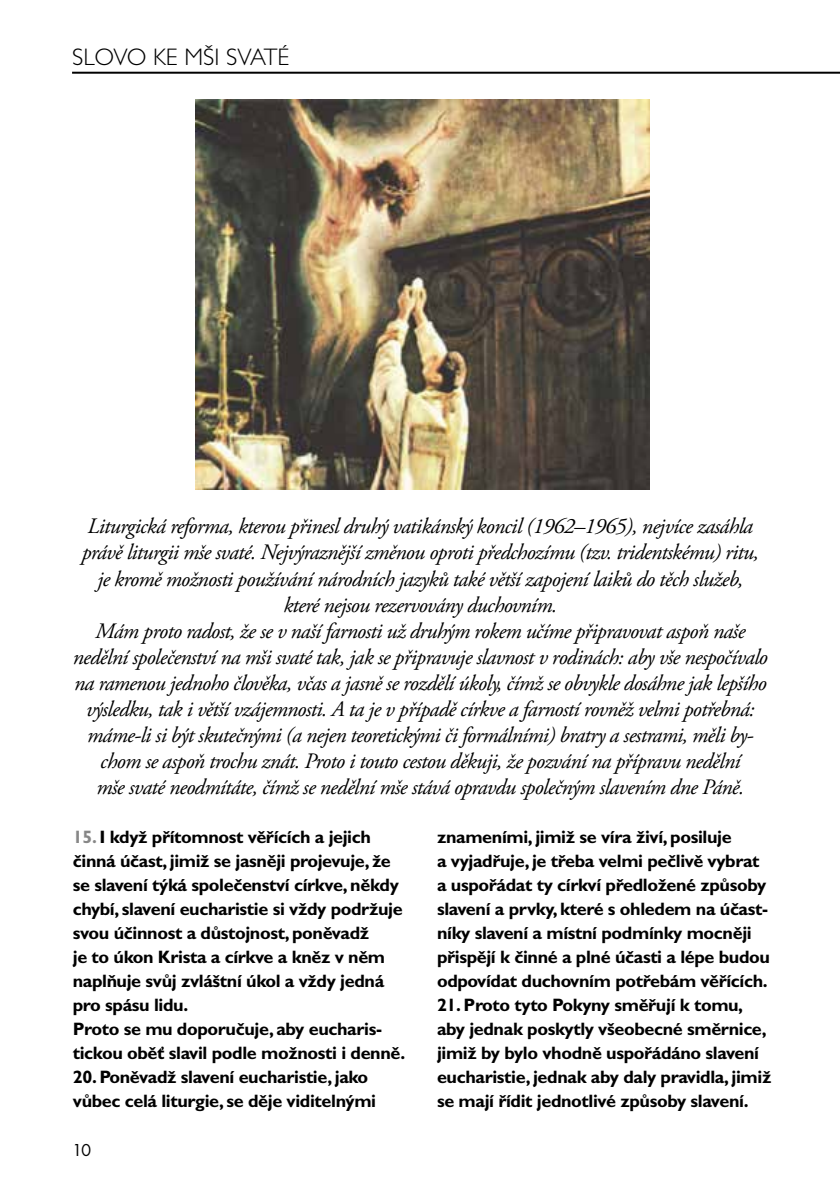
<style>
.page{position:relative;width:840px;height:1191px;background:#fff}
.page>*{position:absolute;margin:0;border:0;box-sizing:border-box;transform-origin:0 0}
.t1{font:300 24px "Gill Sans CE";color:#000}
.t2{font:italic 22px/26px "Adobe Garamond Pro";letter-spacing:-.03em;color:#000;text-align:center}
.t3{font:700 18px/24px "Gill Sans CE";letter-spacing:-.02em;color:#000}
.t4{font:18px "Futura TCE";color:#000}
.s1{color:#878787}
</style>
<div class="page">
<hr style="left:72px;top:72px;width:767px;height:2px;background:#000">
<img style="left:196px;top:99px;width:453px;height:390px">
<h1 class="t1" style="left:72px;top:43px;width:219px">SLOVO KE MŠI SVATÉ</h1>
<p class="t2" style="left:73px;top:514px;width:696px">Liturgická reforma, kterou přinesl druhý vatikánský koncil (1962–1965), nejvíce zasáhla právě liturgii mše svaté. Nejvýraznější změnou oproti předchozímu (tzv. tridentskému) ritu, je kromě možnosti používání národních jazyků také větší zapojení laiků do těch služeb,<br>které nejsou rezervovány duchovním.<br>Mám proto radost, že se v naší farnosti už druhým rokem učíme připravovat aspoň naše nedělní společenství na mši svaté tak, jak se připravuje slavnost v rodinách: aby vše nespočívalo na ramenou jednoho člověka, včas a jasně se rozdělí úkoly, čímž se obvykle dosáhne jak lepšího výsledku, tak i větší vzájemnosti. A ta je v případě církve a farností rovněž velmi potřebná: máme-li si být skutečnými (a nejen teoretickými či formálními) bratry a sestrami, měli by&shy;chom se aspoň trochu znát. Proto i touto cestou děkuji, že pozvání na přípravu nedělní<br>mše svaté neodmítáte, čímž se nedělní mše stává opravdu společným slavením dne Páně.</p>
<p class="t3" style="left:437px;top:825px;width:334px">znameními, jimiž se víra živí, posiluje<br>a vyjadřuje, je třeba velmi pečlivě vybrat a uspořádat ty církví předložené způsoby slavení a prvky, které s ohledem na účast&shy;níky slavení a místní podmínky mocněji přispějí k činné a plné účasti a lépe budou odpovídat duchovním potřebám věřících.</p>
<p class="t3" style="left:437px;top:993px;width:336px">21. Proto tyto Pokyny směřují k tomu, aby jednak poskytly všeobecné směrnice, jimiž by bylo vhodně uspořádáno slavení eucharistie, jednak aby daly pravidla, jimiž se mají řídit jednotlivé způsoby slavení.</p>
<p class="t3" style="left:73px;top:825px;width:334px"><span class="s1">15.</span> I když přítomnost věřících a jejich činná účast, jimiž se jasněji projevuje, že se slavení týká společenství církve, někdy chybí, slavení eucharistie si vždy podržuje svou účinnost a důstojnost, poněvadž<br>je to úkon Krista a církve a kněz v něm naplňuje svůj zvláštní úkol a vždy jedná pro spásu lidu.<br>Proto se mu doporučuje, aby eucharis&shy;tickou oběť slavil podle možnosti i denně.</p>
<p class="t3" style="left:73px;top:1065px;width:304px">20. Poněvadž slavení eucharistie, jako vůbec celá liturgie, se děje viditelnými</p>
<p class="t4" style="left:72px;top:1139px;width:21px">10</p>
</div>
